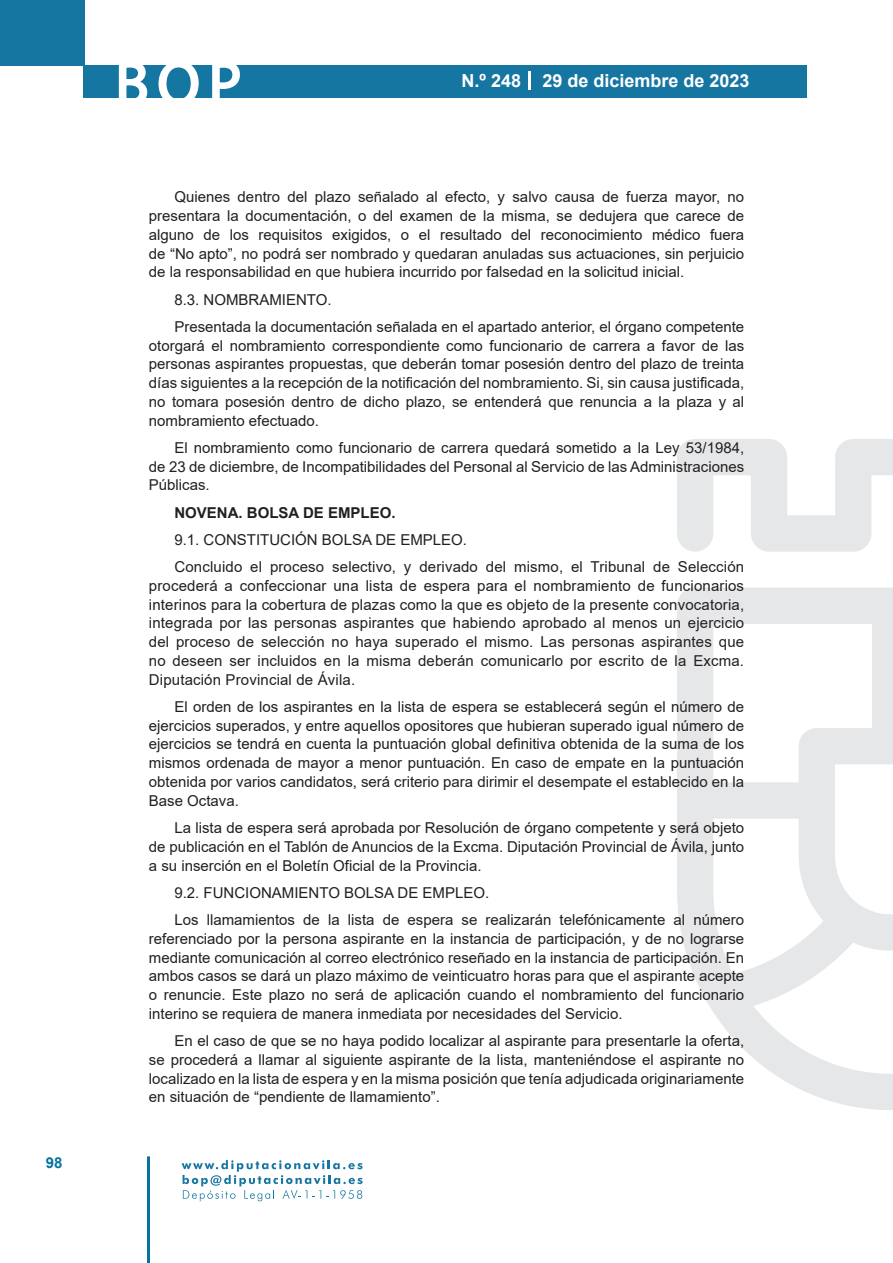
<style>
.page{position:relative;width:893px;height:1263px;background:#fff}
.page>*{position:absolute;margin:0;border:0;box-sizing:border-box;transform-origin:0 0}
.t1{font:500 61.5px "Avant Garde";color:#fff}
.t2{font:700 18px "Arial";color:#fff}
.texto_normal{font:15px/18.8px "Arial";color:#231f20;text-align:justify}
.texto_normal-2{font:700 15px "Arial";color:#231f20}
.t3{font:700 15px "Arial";color:#04739f}
</style>
<div class="page">
<div style="left:0;top:0;width:85px;height:65px;background:#1676a2"></div>
<div style="left:84px;top:65px;width:723px;height:33px;background:#1676a2"></div>
<svg style="left:118px;top:65px;width:30px;height:33px"></svg>
<svg style="left:158px;top:65px;width:41px;height:33px"></svg>
<svg style="left:212px;top:65px;width:28px;height:33px"></svg>
<svg style="left:182px;top:1160px;width:181px;height:41px"></svg>
<hr style="left:147px;top:1156px;width:3px;height:107px;background:#04739f">
<svg style="left:529px;top:71px;width:2px;height:19px"></svg>
<svg style="left:677px;top:439px;width:216px;height:671px"></svg>
<p class="t3" style="left:46px;top:1152px;width:18px">98</p>
<h1 class="t1" style="left:115px;top:46px;width:128px">BOP</h1>
<p class="t2" style="left:462px;top:68px;width:289px">N.º 248 29 de diciembre de 2023</p>
<p class="texto_normal" style="left:149px;top:188px;width:597px;text-indent:26px">Quienes dentro del plazo señalado al efecto, y salvo causa de fuerza mayor, no presentara la documentación, o del examen de la misma, se dedujera que carece de alguno de los requisitos exigidos, o el resultado del reconocimiento médico fuera de “No apto”, no podrá ser nombrado y quedaran anuladas sus actuaciones, sin perjuicio de la responsabilidad en que hubiera incurrido por falsedad en la solicitud inicial.</p>
<p class="texto_normal" style="left:174px;top:290px;width:159px">8.3. NOMBRAMIENTO.</p>
<p class="texto_normal" style="left:149px;top:317px;width:597px;text-indent:26px">Presentada la documentación señalada en el apartado anterior, el órgano competente otorgará el nombramiento correspondiente como funcionario de carrera a favor de las personas aspirantes propuestas, que deberán tomar posesión dentro del plazo de treinta días siguientes a la recepción de la notificación del nombramiento. Si, sin causa justificada, no tomara posesión dentro de dicho plazo, se entenderá que renuncia a la plaza y al nombramiento efectuado.</p>
<p class="texto_normal" style="left:149px;top:438px;width:597px;text-indent:26px">El nombramiento como funcionario de carrera quedará sometido a la Ley 53/1984, de 23 de diciembre, de Incompatibilidades del Personal al Servicio de las Administraciones Públicas.</p>
<p class="texto_normal-2" style="left:174px;top:502px;width:223px">NOVENA. BOLSA DE EMPLEO.</p>
<p class="texto_normal" style="left:174px;top:530px;width:294px">9.1. CONSTITUCIÓN BOLSA DE EMPLEO.</p>
<p class="texto_normal" style="left:149px;top:557px;width:597px;text-indent:26px">Concluido el proceso selectivo, y derivado del mismo, el Tribunal de Selección procederá a confeccionar una lista de espera para el nombramiento de funcionarios interinos para la cobertura de plazas como la que es objeto de la presente convocatoria, integrada por las personas aspirantes que habiendo aprobado al menos un ejercicio del proceso de selección no haya superado el mismo. Las personas aspirantes que no deseen ser incluidos en la misma deberán comunicarlo por escrito de la Excma.<br>Diputación Provincial de Ávila.</p>
<p class="texto_normal" style="left:149px;top:697px;width:597px;text-indent:26px">El orden de los aspirantes en la lista de espera se establecerá según el número de ejercicios superados, y entre aquellos opositores que hubieran superado igual número de ejercicios se tendrá en cuenta la puntuación global definitiva obtenida de la suma de los mismos ordenada de mayor a menor puntuación. En caso de empate en la puntuación obtenida por varios candidatos, será criterio para dirimir el desempate el establecido en la Base Octava.</p>
<p class="texto_normal" style="left:149px;top:818px;width:597px;text-indent:26px">La lista de espera será aprobada por Resolución de órgano competente y será objeto de publicación en el Tablón de Anuncios de la Excma. Diputación Provincial de Ávila, junto a su inserción en el Boletín Oficial de la Provincia.</p>
<p class="texto_normal" style="left:174px;top:883px;width:316px">9.2. FUNCIONAMIENTO BOLSA DE EMPLEO.</p>
<p class="texto_normal" style="left:149px;top:910px;width:597px;text-indent:26px">Los llamamientos de la lista de espera se realizarán telefónicamente al número referenciado por la persona aspirante en la instancia de participación, y de no lograrse mediante comunicación al correo electrónico reseñado en la instancia de participación. En ambos casos se dará un plazo máximo de veinticuatro horas para que el aspirante acepte o renuncie. Este plazo no será de aplicación cuando el nombramiento del funcionario interino se requiera de manera inmediata por necesidades del Servicio.</p>
<p class="texto_normal" style="left:149px;top:1031px;width:597px;text-indent:26px">En el caso de que se no haya podido localizar al aspirante para presentarle la oferta, se procederá a llamar al siguiente aspirante de la lista, manteniéndose el aspirante no localizado en la lista de espera y en la misma posición que tenía adjudicada originariamente en situación de “pendiente de llamamiento”.</p>
</div>
